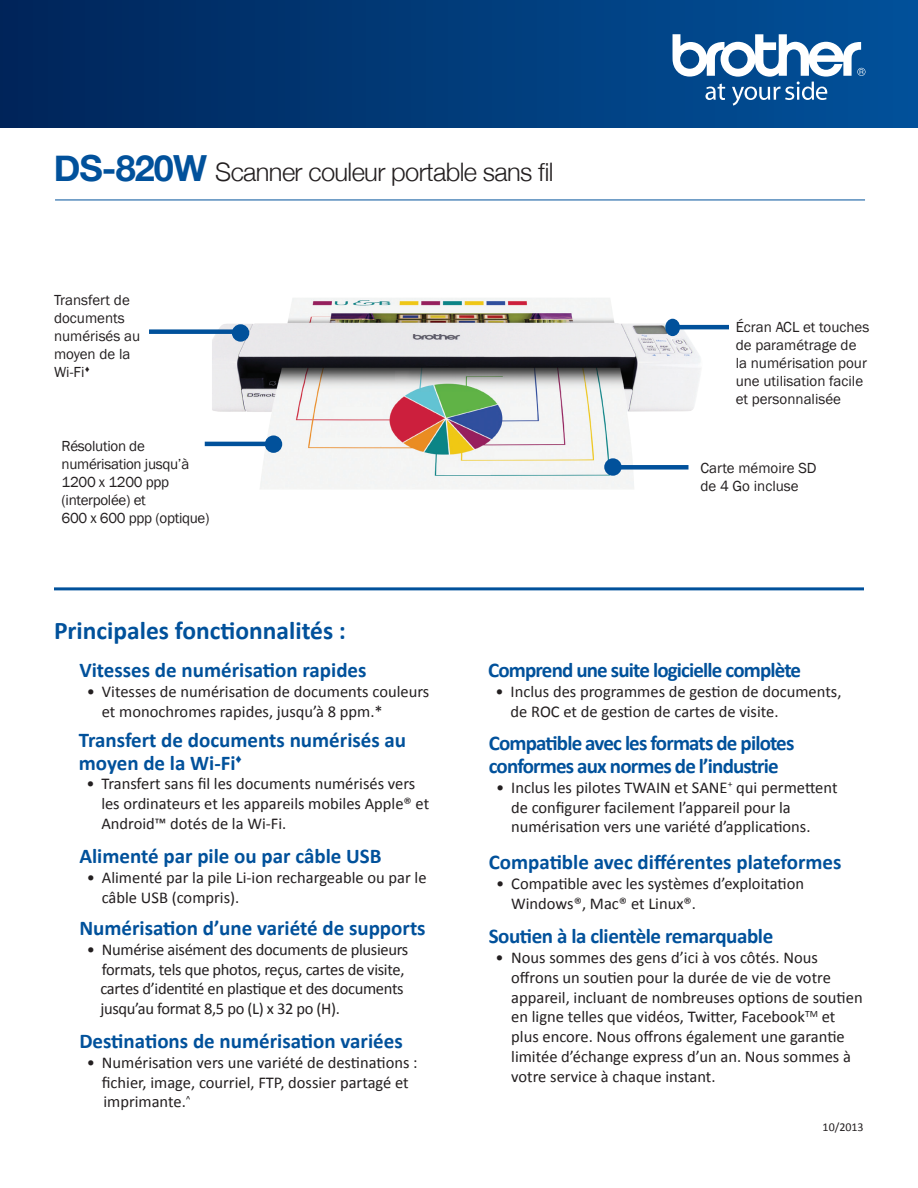
<style>
.page{position:relative;width:918px;height:1188px;background:#fff}
.page>*{position:absolute;margin:0;border:0;box-sizing:border-box;transform-origin:0 0}
.t1{font:300 25.5px "Helvetica Neue";letter-spacing:-.025em;color:#231f20}
.t2{font:700 25.5px "Calibri";color:#01519b}
.t3{font:700 21px/22.5px "Calibri";letter-spacing:-.01em;color:#01519b}
.t4{font:700 21px/22.5px "Calibri";letter-spacing:-.04em;color:#01519b}
.t5{font:16.5px/19.8px "Calibri";color:#231f20}
.t6{font:16.5px/19.8px "Calibri";letter-spacing:-.02em;color:#231f20}
.t7{font:15px/18px "Franklin Gothic";color:#231f20}
.t8{font:15px/18px "Franklin Gothic";letter-spacing:-.02em;color:#231f20}
.t9{font:12px "Calibri";color:#231f20}
.s1{font-weight:700;font-size:36px;color:#01519b}
</style>
<div class="page">
<div style="left:0;top:0;width:918px;height:128px;background:linear-gradient(to right,#002559,#01529b)"></div>
<svg style="left:673px;top:34px;width:192px;height:72px"></svg>
<img style="left:212px;top:298px;width:491px;height:191px">
<hr style="left:54px;top:587px;width:810px;height:3px;background:#01519b">
<div style="left:232px;top:324px;width:17px;height:18px;background:#01519b;border-radius:50%"></div>
<div style="left:149px;top:329px;width:98px;height:5px;background:#01519b"></div>
<div style="left:604px;top:458px;width:18px;height:18px;background:#01519b;border-radius:50%"></div>
<div style="left:607px;top:465px;width:81px;height:5px;background:#01519b"></div>
<div style="left:665px;top:319px;width:15px;height:17px;background:#01519b;border-radius:50%"></div>
<hr style="left:667px;top:325px;width:62px;height:4px;background:#01519b">
<div style="left:265px;top:435px;width:17px;height:18px;background:#01519b;border-radius:50%"></div>
<hr style="left:205px;top:442px;width:75px;height:4px;background:#01519b">
<hr style="left:55px;top:200px;width:810px;height:1px;background:#01519b">
<h1 class="t1" style="left:54px;top:151px;width:501px"><span class="s1">DS-820W</span> Scanner couleur portable sans fil</h1>
<p class="t7" style="left:54px;top:291px;width:88px">Transfert de documents numérisés au moyen de la<br>Wi-Fi<sup>♦</sup></p>
<p class="t8" style="left:62px;top:437px;width:150px">Résolution de numérisation jusqu’à<br>1200 x 1200 ppp (interpolée) et<br>600 x 600 ppp (optique)</p>
<h1 class="t2" style="left:54px;top:614px;width:294px">Principales fonctionnalités :</h1>
<p class="t7" style="left:736px;top:318px;width:135px">Écran ACL et touches de paramétrage de la numérisation pour une utilisation facile et personnalisée</p>
<p class="t7" style="left:700px;top:459px;width:118px">Carte mémoire SD de 4 Go incluse</p>
<p class="t3" style="left:79px;top:659px;width:289px">Vitesses de numérisation rapides</p>
<p class="t5" style="left:102px;top:682px;width:329px;text-indent:-15px">• Vitesses de numérisation de documents couleurs et monochromes rapides, jusqu’à 8 ppm.*</p>
<p class="t3" style="left:79px;top:729px;width:329px">Transfert de documents numérisés au moyen de la Wi-Fi<sup>♦</sup></p>
<p class="t5" style="left:101px;top:774px;width:329px;text-indent:-15px">• Transfert sans fil les documents numérisés vers les ordinateurs et les appareils mobiles Apple® et<br>Android™ dotés de la Wi-Fi.</p>
<p class="t3" style="left:79px;top:845px;width:304px">Alimenté par pile ou par câble USB</p>
<p class="t5" style="left:102px;top:868px;width:326px;text-indent:-15px">• Alimenté par la pile Li-ion rechargeable ou par le câble USB (compris).</p>
<p class="t3" style="left:79px;top:917px;width:348px">Numérisation d’une variété de supports</p>
<p class="t6" style="left:100px;top:939px;width:309px;text-indent:-14px">• Numérise aisément des documents de plusieurs formats, tels que photos, reçus, cartes de visite, cartes d’identité en plastique et des documents jusqu’au format 8,5 po (L) x 32 po (H).</p>
<p class="t3" style="left:79px;top:1030px;width:325px">Destinations de numérisation variées</p>
<p class="t5" style="left:102px;top:1052px;width:317px;text-indent:-15px">• Numérisation vers une variété de destinations : fichier, image, courriel, FTP, dossier partagé et imprimante.<sup>^</sup></p>
<p class="t4" style="left:488px;top:659px;width:315px">Comprend une suite logicielle complète</p>
<p class="t5" style="left:511px;top:682px;width:332px;text-indent:-15px">• Inclus des programmes de gestion de documents, de ROC et de gestion de cartes de visite.</p>
<p class="t4" style="left:489px;top:732px;width:307px">Compatible avec les formats de pilotes conformes aux normes de l’industrie</p>
<p class="t5" style="left:511px;top:777px;width:328px;text-indent:-15px">• Inclus les pilotes TWAIN et SANE<sup>+</sup> qui permettent de configurer facilement l’appareil pour la numérisation vers une variété d’applications.</p>
<p class="t3" style="left:489px;top:851px;width:354px">Compatible avec différentes plateformes</p>
<p class="t5" style="left:511px;top:873px;width:294px;text-indent:-15px">• Compatible avec les systèmes d’exploitation<br>Windows®, Mac® et Linux®.</p>
<p class="t3" style="left:489px;top:925px;width:286px">Soutien à la clientèle remarquable</p>
<p class="t5" style="left:511px;top:948px;width:353px;text-indent:-16px">• Nous sommes des gens d’ici à vos côtés. Nous offrons un soutien pour la durée de vie de votre appareil, incluant de nombreuses options de soutien en ligne telles que vidéos, Twitter, Facebook<sup>TM</sup> et plus encore. Nous offrons également une garantie limitée d’échange express d’un an. Nous sommes à votre service à chaque instant.</p>
<p class="t9" style="left:823px;top:1120px;width:43px">10/2013</p>
</div>
